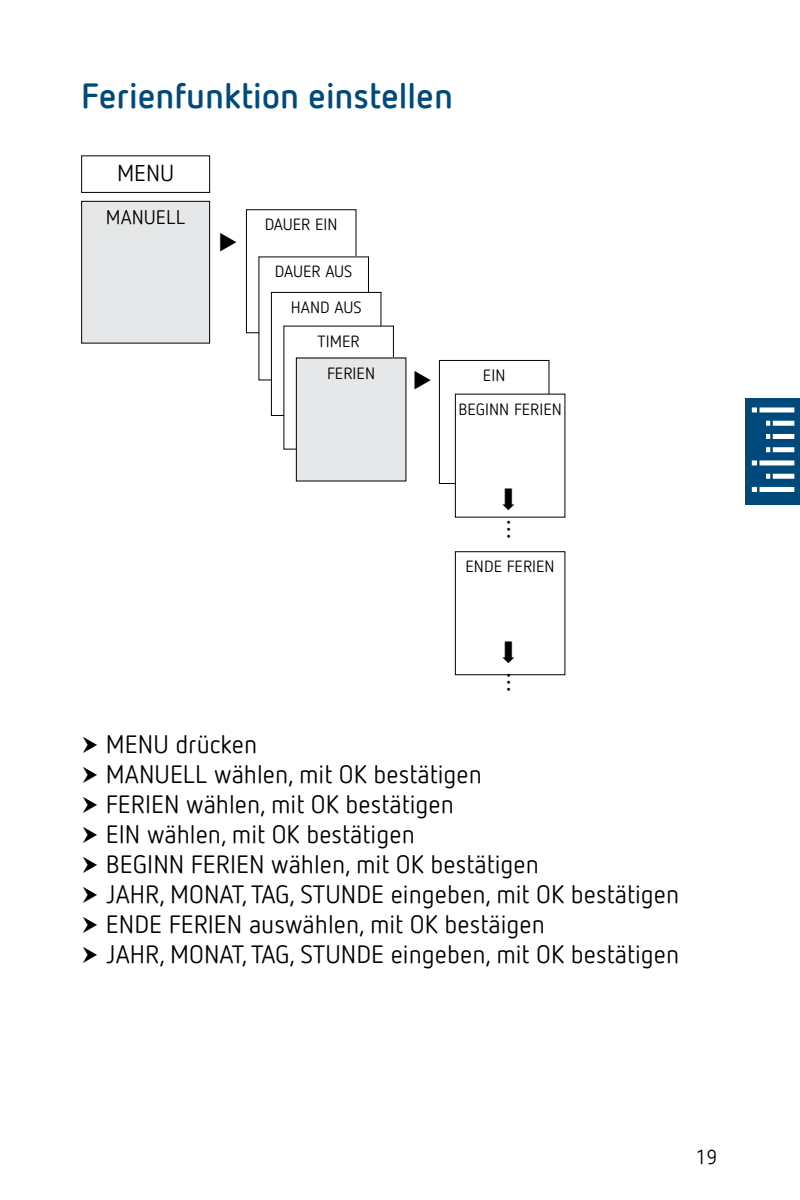
<style>
.page{position:relative;width:800px;height:1200px;background:#fff}
.page>*{position:absolute;margin:0;border:0;box-sizing:border-box;transform-origin:0 0}
.t1{font:700 35px "Netto Offc Pro";color:#004a7b}
.t2{font:30px "Netto Offc Pro";color:#000}
.t3{font:25px/30px "Netto Offc Pro";color:#000}
.t4{font:22.75px "Netto Offc Pro";color:#000}
.t5{font:20px "Netto Offc Pro";color:#000}
.t6{font:19.5px "Netto Offc Pro";color:#000}
.t7{font:16.25px/35.5px "Netto Offc Pro";color:#000}
</style>
<div class="page">
<div style="left:745px;top:398px;width:55px;height:106px;background:#004a7b"></div>
<div style="left:752px;top:407px;width:42px;height:5px;background:#fff"></div>
<div style="left:766px;top:421px;width:28px;height:5px;background:#fff"></div>
<div style="left:766px;top:434px;width:28px;height:5px;background:#fff"></div>
<div style="left:766px;top:447px;width:28px;height:5px;background:#fff"></div>
<div style="left:766px;top:474px;width:28px;height:5px;background:#fff"></div>
<div style="left:752px;top:460px;width:42px;height:5px;background:#fff"></div>
<div style="left:752px;top:487px;width:42px;height:5px;background:#fff"></div>
<hr style="left:757px;top:406px;width:3px;height:92px;background:#004a7b">
<hr style="left:770px;top:419px;width:3px;height:36px;background:#004a7b">
<hr style="left:770px;top:470px;width:3px;height:14px;background:#004a7b">
<div style="left:82px;top:201px;width:128px;height:142px;background:#e6e7e8"></div>
<div style="left:81px;top:201px;width:129px;height:143px;border:1px solid #000"></div>
<div style="left:81px;top:155px;width:129px;height:38px;border:1px solid #000"></div>
<div style="left:246px;top:209px;width:111px;height:124px;border:1px solid #000"></div>
<div style="left:259px;top:257px;width:109px;height:123px;background:#fff"></div>
<div style="left:271px;top:292px;width:110px;height:124px;border:1px solid #000"></div>
<div style="left:284px;top:326px;width:109px;height:123px;background:#fff"></div>
<div style="left:296px;top:358px;width:110px;height:123px;background:#e6e7e8"></div>
<div style="left:439px;top:360px;width:110px;height:124px;border:1px solid #000"></div>
<div style="left:455px;top:394px;width:110px;height:123px;background:#fff"></div>
<div style="left:455px;top:551px;width:110px;height:124px;border:1px solid #000"></div>
<h1 class="t1" style="left:81px;top:73px;width:373px">Ferienfunktion einstellen</h1>
<p class="t4" style="left:117px;top:159px;width:59px">MENU</p>
<p class="t6" style="left:106px;top:205px;width:81px">MANUELL</p>
<p class="t7" style="left:265px;top:206px;width:74px">DAUER EIN</p>
<p class="t7" style="left:291px;top:253px;width:72px;text-indent:-16px">DAUER AUS<br>HAND AUS</p>
<p class="t7" style="left:327px;top:324px;width:49px;line-height:32px;text-indent:-10px">TIMER<br>FERIEN</p>
<p class="t7" style="left:458px;top:358px;width:105px;line-height:33.8px;text-indent:25px">EIN<br>BEGINN FERIEN</p>
<p class="t2" style="left:538px;top:519px;width:22px;rotate:90deg">...</p>
<p class="t7" style="left:466px;top:548px;width:91px">ENDE FERIEN</p>
<p class="t2" style="left:538px;top:672px;width:22px;rotate:90deg">...</p>
<p class="t3" style="left:106px;top:728px;width:575px">MENU drücken<br>MANUELL wählen, mit OK bestätigen<br>FERIEN wählen, mit OK bestätigen<br>EIN wählen, mit OK bestätigen<br>BEGINN FERIEN wählen, mit OK bestätigen<br>JAHR, MONAT, TAG, STUNDE eingeben, mit OK bestätigen ENDE FERIEN auswählen, mit OK bestäigen<br>JAHR, MONAT, TAG, STUNDE eingeben, mit OK bestätigen</p>
<p class="t5" style="left:696px;top:1144px;width:23px">19</p>
</div>
